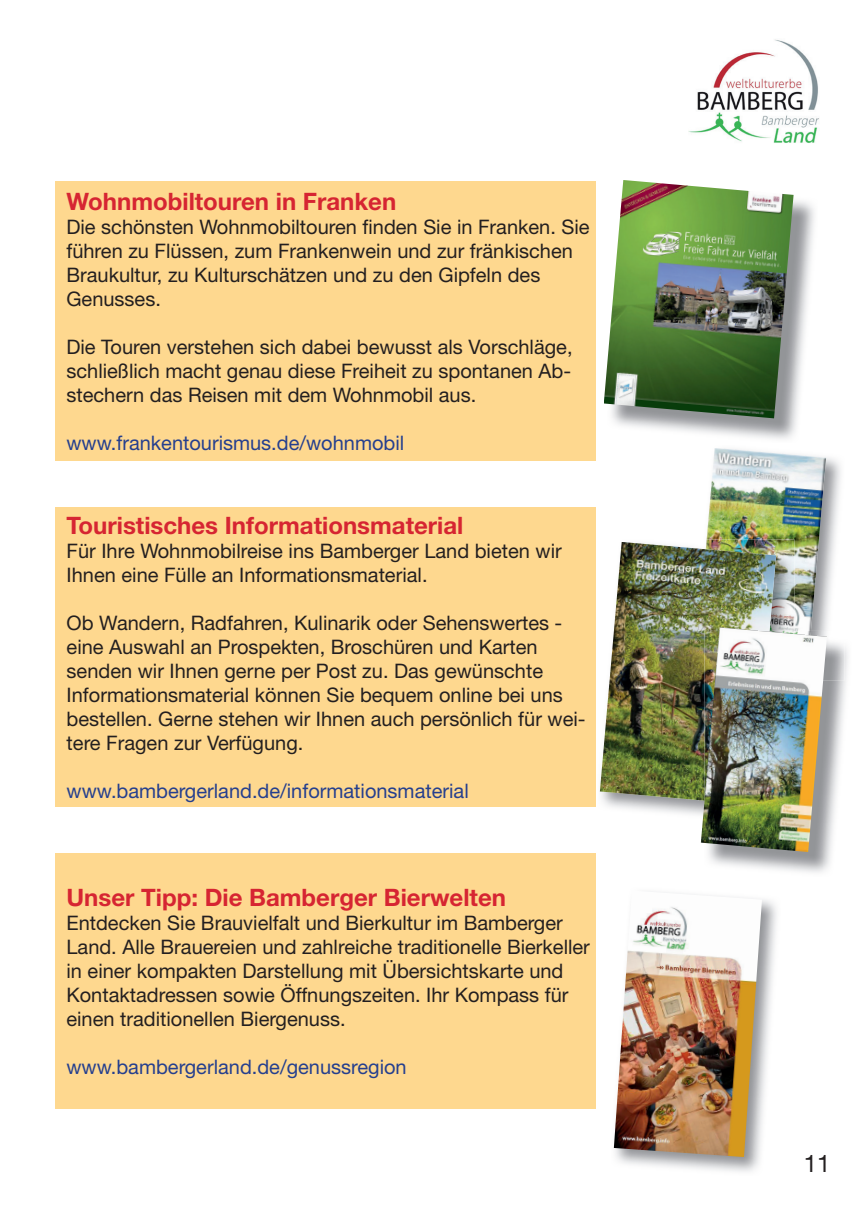
<style>
.page{position:relative;width:862px;height:1214px;background:#fff}
.page>*{position:absolute;margin:0;border:0;box-sizing:border-box;transform-origin:0 0}
.t1{font:700 24px "Helvetica Neue LT Pro";color:#d62532}
.t2{font:24px "Helvetica Neue LT Pro";color:#231f20}
.t3{font:20px/24px "Helvetica Neue LT Pro";color:#231f20}
.t4{font:20px "Helvetica Neue LT Pro";color:#253f8e}
</style>
<div class="page">
<img style="left:688px;top:39px;width:131px;height:104px">
<img style="left:613px;top:194px;width:201px;height:245px">
<img style="left:604px;top:180px;width:189px;height:238px">
<div style="left:55px;top:507px;width:540px;height:299px;background:#fed88f"></div>
<img style="left:826px;top:457px;width:15px;height:172px">
<img style="left:706px;top:448px;width:120px;height:179px">
<img style="left:706px;top:539px;width:88px;height:88px">
<img style="left:600px;top:542px;width:176px;height:258px">
<img style="left:708px;top:647px;width:140px;height:226px">
<img style="left:827px;top:641px;width:17px;height:39px">
<img style="left:701px;top:627px;width:126px;height:224px">
<div style="left:55px;top:181px;width:540px;height:279px;background:#fed88f"></div>
<div style="left:55px;top:853px;width:540px;height:255px;background:#fed88f"></div>
<img style="left:613px;top:899px;width:164px;height:273px">
<img style="left:614px;top:892px;width:148px;height:264px">
<p class="t1" style="left:66px;top:186px;width:331px">Wohnmobiltouren in Franken</p>
<p class="t3" style="left:66px;top:214px;width:525px">Die schönsten Wohnmobiltouren finden Sie in Franken. Sie führen zu Flüssen, zum Frankenwein und zur fränkischen Braukultur, zu Kulturschätzen und zu den Gipfeln des Genusses.</p>
<p class="t3" style="left:66px;top:334px;width:507px;text-align:justify">Die Touren verstehen sich dabei bewusst als Vorschläge, schließlich macht genau diese Freiheit zu spontanen Ab&shy;stechern das Reisen mit dem Wohnmobil aus.</p>
<p class="t4" style="left:66px;top:430px;width:339px">www.frankentourismus.de/wohnmobil</p>
<p class="t1" style="left:67px;top:510px;width:398px">Touristisches Informationsmaterial</p>
<p class="t3" style="left:67px;top:538px;width:497px">Für Ihre Wohnmobilreise ins Bamberger Land bieten wir<br>Ihnen eine Fülle an Informationsmaterial.</p>
<p class="t3" style="left:67px;top:610px;width:520px">Ob Wandern, Radfahren, Kulinarik oder Sehenswertes - eine Auswahl an Prospekten, Broschüren und Karten senden wir Ihnen gerne per Post zu. Das gewünschte Informationsmaterial können Sie bequem online bei uns bestellen. Gerne stehen wir Ihnen auch persönlich für wei&shy;tere Fragen zur Verfügung.</p>
<p class="t4" style="left:67px;top:778px;width:404px">www.bambergerland.de/informationsmaterial</p>
<p class="t1" style="left:66px;top:881px;width:441px">Unser Tipp: Die Bamberger Bierwelten</p>
<p class="t3" style="left:66px;top:910px;width:525px">Entdecken Sie Brauvielfalt und Bierkultur im Bamberger Land. Alle Brauereien und zahlreiche traditionelle Bierkeller in einer kompakten Darstellung mit Übersichtskarte und Kontaktadressen sowie Öffnungszeiten. Ihr Kompass für einen traditionellen Biergenuss.</p>
<p class="t4" style="left:66px;top:1054px;width:342px">www.bambergerland.de/genussregion</p>
<p class="t2" style="left:804px;top:1147px;width:28px">11</p>
</div>
